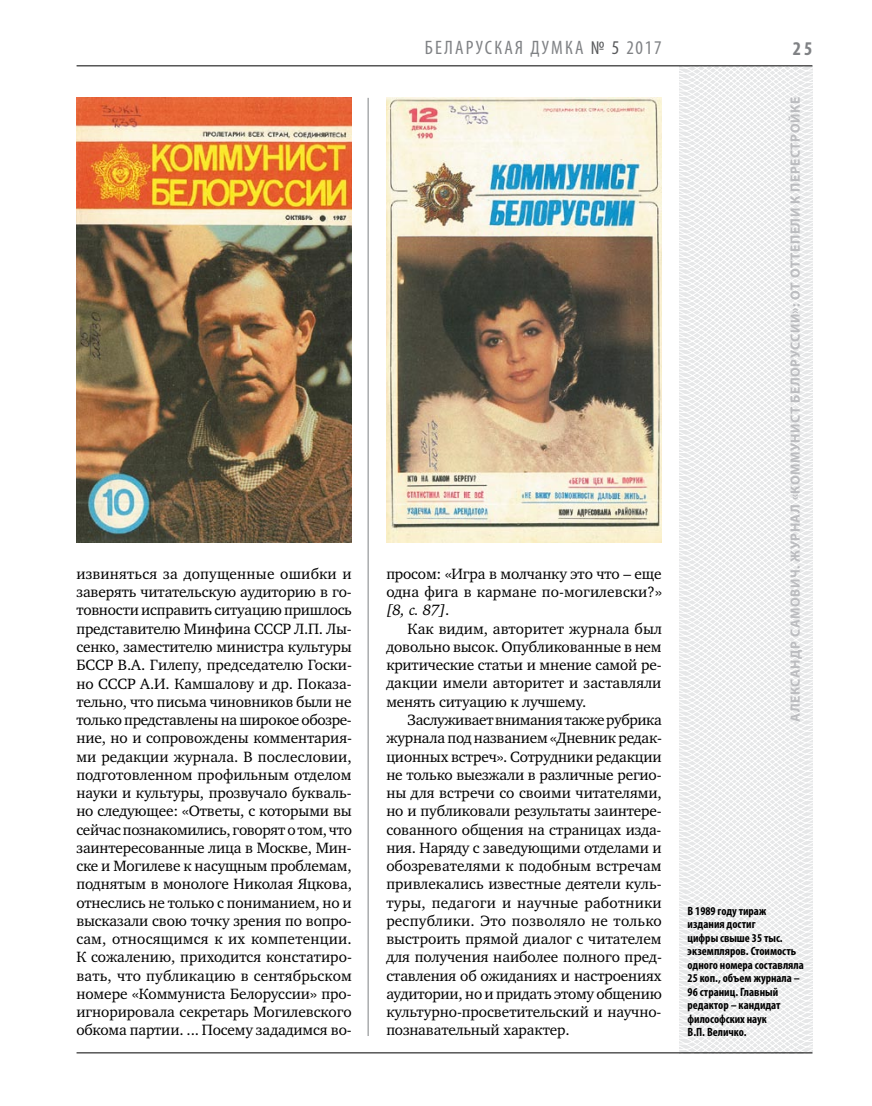
<style>
.page{position:relative;width:872px;height:1106px;background:#fff}
.page>*{position:absolute;margin:0;border:0;box-sizing:border-box;transform-origin:0 0}
.t1{font:condensed 19.5px "Myriad Pro";letter-spacing:.09em;color:#808285}
.t2{font:700 condensed 19.5px "Myriad Pro";color:#808285}
.t3{font:15.3px/18.3px "Charter C";letter-spacing:-.005em;color:#000;text-align:justify}
.t4{font:700 13.5px "Myriad Pro";letter-spacing:.04em;color:#bcbdc0}
.t5{font:700 condensed 12px/13.5px "Myriad Pro";color:#000}
.s1{color:#58595b}
.s2{font-style:italic}
</style>
<div class="page">
<hr style="left:368px;top:98px;width:1px;height:938px;background:#808285">
<svg style="left:621px;top:65px;width:192px;height:989px"></svg>
<hr style="left:77px;top:65px;width:735px;height:1px;background:#000">
<hr style="left:77px;top:1052px;width:735px;height:1px;background:#000">
<img style="left:77px;top:97px;width:275px;height:445px">
<img style="left:386px;top:97px;width:276px;height:445px">
<p class="t1" style="left:425px;top:36px;width:21px">БЕЛАРУСКАЯ</p>
<p class="t1" style="left:530px;top:36px;width:23px">ДУМКА</p>
<p class="t1" style="left:591px;top:36px;width:72px"><span class="s1">№ 5</span> 2017</p>
<p class="t2" style="left:793px;top:37px;width:21px">25</p>
<p class="t3" style="left:76px;top:565px;width:277px">извиняться за допущенные ошибки и заверять читательскую аудиторию в го&shy;товности исправить ситуацию пришлось представителю Минфина СССР Л.П. Лы&shy;сенко, заместителю министра культуры БССР В.А. Гилепу, председателю Госки&shy;но СССР А.И. Камшалову и др. Показа&shy;тельно, что письма чиновников были не только представлены на широкое обозре&shy;ние, но и сопровождены комментария&shy;ми редакции журнала. В послесловии, подготовленном профильным отделом науки и культуры, прозвучало букваль&shy;но следующее: «Ответы, с которыми вы сейчас познакомились, говорят о том, что заинтересованные лица в Москве, Мин&shy;ске и Могилеве к насущным проблемам, поднятым в монологе Николая Яцкова, отнеслись не только с пониманием, но и высказали свою точку зрения по вопро&shy;сам, относящимся к их компетенции.<br>К сожалению, приходится констатиро&shy;вать, что публикацию в сентябрьском номере «Коммуниста Белоруссии» про&shy;игнорировала секретарь Могилевского обкома партии. ... Посему зададимся во-</p>
<p class="t3" style="left:386px;top:564px;width:277px">просом: «Игра в молчанку это что – еще одна фига в кармане по-могилевски?» <span class="s2">[8, с. 87]</span>.</p>
<p class="t3" style="left:386px;top:619px;width:277px;text-indent:21px">Как видим, авторитет журнала был довольно высок. Опубликованные в нем критические статьи и мнение самой ре&shy;дакции имели авторитет и заставляли менять ситуацию к лучшему.</p>
<p class="t3" style="left:386px;top:710px;width:277px;text-indent:21px">Заслуживает внимания также рубрика журнала под названием «Дневник редак&shy;ционных встреч». Сотрудники редакции не только выезжали в различные регио&shy;ны для встречи со своими читателями, но и публиковали результаты заинтере&shy;сованного общения на страницах изда&shy;ния. Наряду с заведующими отделами и обозревателями к подобным встречам привлекались известные деятели куль&shy;туры, педагоги и научные работники республики. Это позволяло не только выстроить прямой диалог с читателем для получения наиболее полного пред&shy;ставления об ожиданиях и настроениях аудитории, но и придать этому общению культурно-просветительский и научно&shy;познавательный характер.</p>
<p class="t4" style="left:786px;top:721px;width:626px;rotate:-90deg">Александр САМОВИЧ. Журнал «Коммунист Белоруссии»: от оттепели к перестройке</p>
<p class="t5" style="left:687px;top:903px;width:118px">В 1989 году тираж издания достиг<br>цифры свыше 35 тыс. экземпляров. Стоимость одного номера составляла<br>25 коп., объем журнала –<br>96 страниц. Главный редактор – кандидат философских наук<br>В.П. Величко.</p>
</div>
